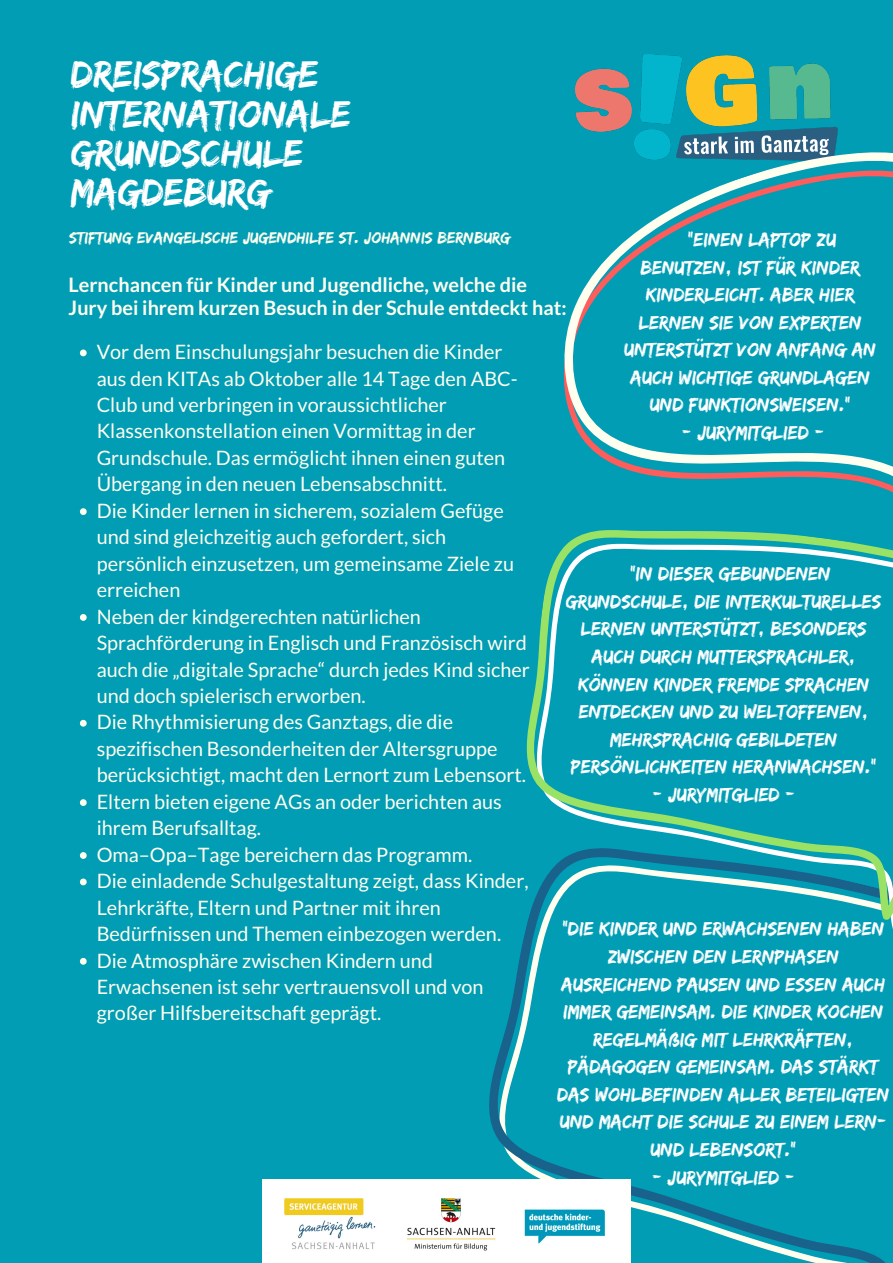
<style>
.page{position:relative;width:893px;height:1263px;background:#009db5}
.page>*{position:absolute;margin:0;border:0;box-sizing:border-box;transform-origin:0 0}
.t1{font:39.75px/39.4px "Edo";color:#fff}
.t2{font:19.88px/26.5px "Lato";color:#fffff0}
.t3{font:19.88px/27.6px "Edo";color:#fff;text-align:center}
.t4{font:700 19.88px/23.6px "Lato";color:#fffff0}
.t5{font:16.58px "Edo";color:#fffff0}
</style>
<div class="page">
<svg style="left:489px;top:931px;width:397px;height:332px"></svg>
<img style="left:262px;top:1179px;width:369px;height:84px">
<img style="left:576px;top:54px;width:261px;height:75px">
<svg style="left:563px;top:129px;width:330px;height:364px"></svg>
<svg style="left:80px;top:349px;width:7px;height:7px"></svg>
<svg style="left:80px;top:508px;width:7px;height:7px"></svg>
<svg style="left:80px;top:614px;width:7px;height:7px"></svg>
<svg style="left:80px;top:720px;width:7px;height:7px"></svg>
<svg style="left:80px;top:799px;width:7px;height:7px"></svg>
<svg style="left:80px;top:852px;width:7px;height:7px"></svg>
<svg style="left:80px;top:878px;width:7px;height:7px"></svg>
<svg style="left:80px;top:958px;width:7px;height:7px"></svg>
<svg style="left:525px;top:530px;width:368px;height:401px"></svg>
<h1 class="t1" style="left:71px;top:54px;width:281px">DREISPRACHIGE<br>INTERNATIONALE<br>GRUNDSCHULE<br>MAGDEBURG</h1>
<p class="t5" style="left:69px;top:228px;width:443px">STIFTUNG EVANGELISCHE JUGENDHILFE ST. JOHANNIS BERNBURG</p>
<p class="t3" style="left:688px;top:225px;width:150px">"EINEN LAPTOP ZU</p>
<p class="t3" style="left:640px;top:253px;width:221px">BENUTZEN, IST FÜR KINDER</p>
<p class="t3" style="left:646px;top:280px;width:210px">KINDERLEICHT. ABER HIER</p>
<p class="t3" style="left:639px;top:308px;width:224px">LERNEN SIE VON EXPERTEN</p>
<p class="t3" style="left:624px;top:336px;width:253px">UNTERSTÜTZT VON ANFANG AN</p>
<p class="t3" style="left:631px;top:363px;width:241px">AUCH WICHTIGE GRUNDLAGEN</p>
<p class="t3" style="left:650px;top:391px;width:202px">UND FUNKTIONSWEISEN.“</p>
<p class="t3" style="left:682px;top:418px;width:144px">- JURYMITGLIED -</p>
<p class="t4" style="left:69px;top:272px;width:500px">Lernchancen für Kinder und Jugendliche, welche die<br>Jury bei ihrem kurzen Besuch in der Schule entdeckt hat:</p>
<p class="t2" style="left:97px;top:338px;width:435px">Vor dem Einschulungsjahr besuchen die Kinder aus den KITAs ab Oktober alle 14 Tage den ABC-Club und verbringen in voraussichtlicher Klassenkonstellation einen Vormittag in der Grundschule. Das ermöglicht ihnen einen guten Übergang in den neuen Lebensabschnitt.<br>Die Kinder lernen in sicherem, sozialem Gefüge und sind gleichzeitig auch gefordert, sich persönlich einzusetzen, um gemeinsame Ziele zu erreichen<br>Neben der kindgerechten natürlichen Sprachförderung in Englisch und Französisch wird auch die „digitale Sprache“ durch jedes Kind sicher und doch spielerisch erworben.<br>Die Rhythmisierung des Ganztags, die die spezifischen Besonderheiten der Altersgruppe berücksichtigt, macht den Lernort zum Lebensort.<br>Eltern bieten eigene AGs an oder berichten aus ihrem Berufsalltag.<br>Oma–Opa–Tage bereichern das Programm.<br>Die einladende Schulgestaltung zeigt, dass Kinder, Lehrkräfte, Eltern und Partner mit ihren Bedürfnissen und Themen einbezogen werden.<br>Die Atmosphäre zwischen Kindern und Erwachsenen ist sehr vertrauensvoll und von großer Hilfsbereitschaft geprägt.</p>
<p class="t3" style="left:630px;top:559px;width:202px">"IN DIESER GEBUNDENEN</p>
<p class="t3" style="left:566px;top:587px;width:317px">GRUNDSCHULE, DIE INTERKULTURELLES</p>
<p class="t3" style="left:581px;top:615px;width:287px">LERNEN UNTERSTÜTZT, BESONDERS</p>
<p class="t3" style="left:592px;top:642px;width:265px">AUCH DURCH MUTTERSPRACHLER,</p>
<p class="t3" style="left:578px;top:670px;width:293px">KÖNNEN KINDER FREMDE SPRACHEN</p>
<p class="t3" style="left:579px;top:697px;width:291px">ENTDECKEN UND ZU WELTOFFENEN,</p>
<p class="t3" style="left:610px;top:725px;width:229px">MEHRSPRACHIG GEBILDETEN</p>
<p class="t3" style="left:571px;top:753px;width:307px">PERSÖNLICHKEITEN HERANWACHSEN.“</p>
<p class="t3" style="left:653px;top:780px;width:144px">- JURYMITGLIED -</p>
<p class="t3" style="left:557px;top:915px;width:333px">"DIE KINDER UND ERWACHSENEN HABEN<br>ZWISCHEN DEN LERNPHASEN<br>AUSREICHEND PAUSEN UND ESSEN AUCH<br>IMMER GEMEINSAM. DIE KINDER KOCHEN<br>REGELMÄßIG MIT LEHRKRÄFTEN,<br>PÄDAGOGEN GEMEINSAM. DAS STÄRKT<br>DAS WOHLBEFINDEN ALLER BETEILIGTEN<br>UND MACHT DIE SCHULE ZU EINEM LERN-<br>UND LEBENSORT.“</p>
<p class="t3" style="left:652px;top:1163px;width:144px">- JURYMITGLIED -</p>
</div>
